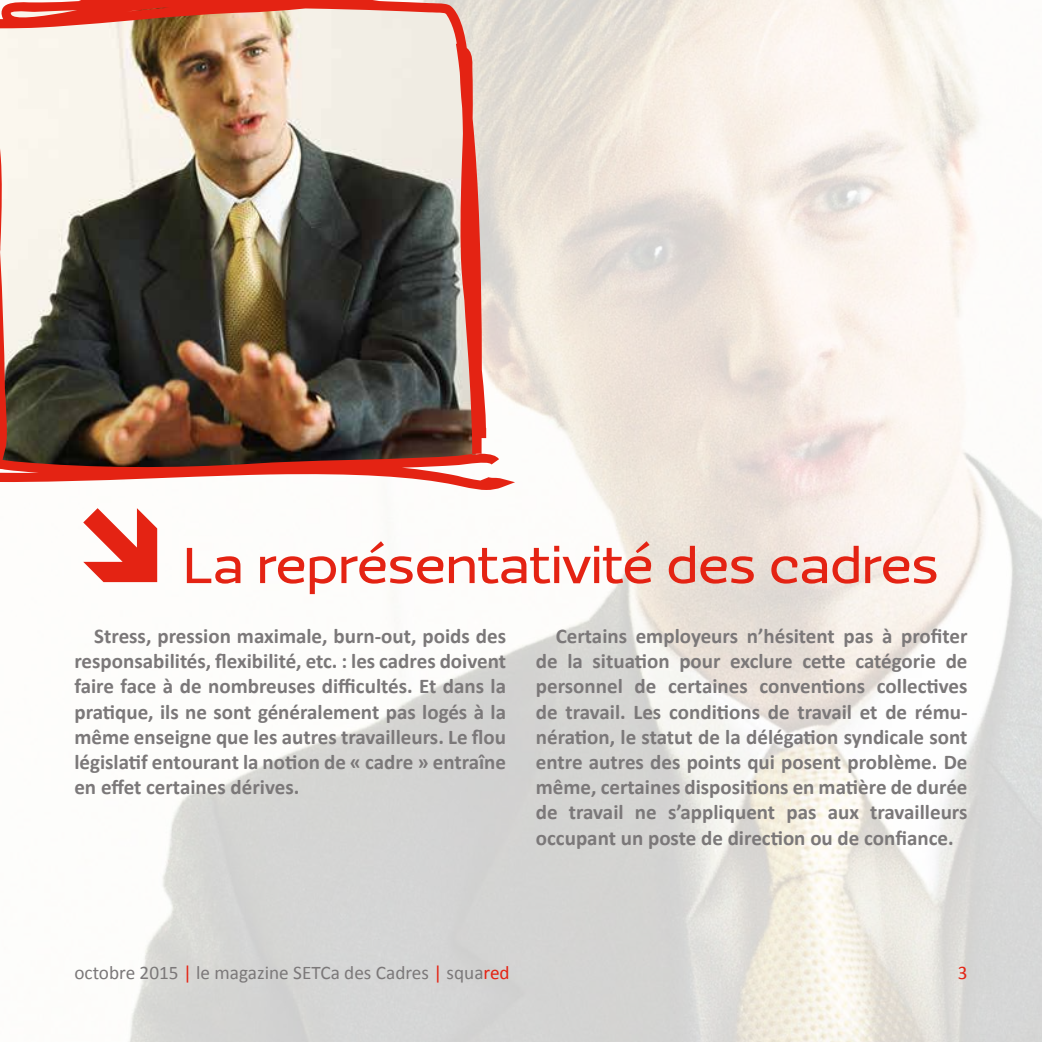
<style>
.page{position:relative;width:1042px;height:1042px;background:#fff}
.page>*{position:absolute;margin:0;border:0;box-sizing:border-box;transform-origin:0 0}
.t1{font:500 52.5px "Ezzo";color:#e42313}
.t2{font:700 21px/25.2px "Calibri";color:#7b7879;text-align:justify}
.t3{font:19.25px "Calibri";color:#7b7879}
.t4{font:19.25px "Calibri";color:#e42313}
.s1{color:#e42313}
</style>
<div class="page">
<img style="left:0;top:0;width:515px;height:490px">
<h1 class="t1" style="left:184px;top:532px;width:756px">La représentativité des cadres</h1>
<p class="t2" style="left:74px;top:623px;width:433px;text-indent:20px">Stress, pression maximale, burn-out, poids des responsabilités, flexibilité, etc. : les cadres doivent faire face à de nombreuses difficultés. Et dans la pratique, ils ne sont généralement pas logés à la même enseigne que les autres travailleurs. Le flou législatif entourant la notion de « cadre » entraîne en effet certaines dérives.</p>
<p class="t2" style="left:536px;top:623px;width:433px;text-indent:20px">Certains employeurs n’hésitent pas à profiter de la situation pour exclure cette catégorie de personnel de certaines conventions collectives de travail. Les conditions de travail et de rému&shy;nération, le statut de la délégation syndicale sont entre autres des points qui posent problème. De même, certaines dispositions en matière de durée de travail ne s’appliquent pas aux travailleurs occupant un poste de direction ou de confiance.</p>
<p class="t3" style="left:74px;top:960px;width:437px">octobre 2015 <span class="s1">|</span> le magazine SETCa des Cadres <span class="s1">|</span> squa<span class="s1">red</span></p>
<p class="t4" style="left:958px;top:960px;width:11px">3</p>
</div>
